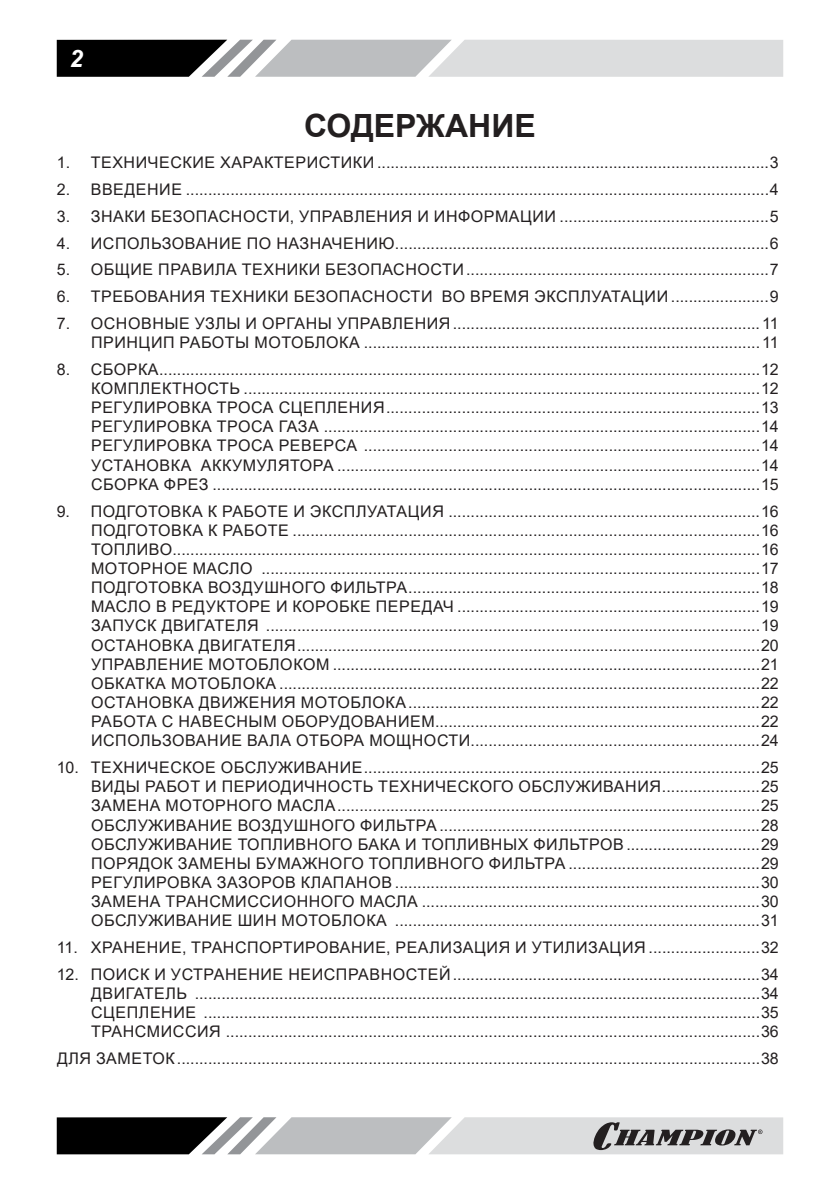
<style>
.page{position:relative;width:840px;height:1191px;background:#fff}
.page>*{position:absolute;margin:0;border:0;box-sizing:border-box;transform-origin:0 0}
.t1{font:700 32px "Arial";color:#231f20}
.t2{font:italic 700 24px "Arial";color:#fff}
.t3{font:16px/19.2px "Arial";letter-spacing:.035em;color:#231f20;text-align:justify}
</style>
<div class="page">
<svg style="left:57px;top:40px;width:725px;height:37px;background:#a7a8a9"></svg>
<svg style="left:57px;top:1117px;width:725px;height:37px;background:#9c9c9d"></svg>
<h2 class="t2" style="left:70px;top:44px;width:15px">2</h2>
<h1 class="t1" style="left:304px;top:103px;width:233px">СОДЕРЖАНИЕ</h1>
<p class="t3" style="left:57px;top:153px;width:723px">1. ТЕХНИЧЕСКИЕ ХАРАКТЕРИСТИКИ ........................................................................................3</p>
<p class="t3" style="left:57px;top:180px;width:723px">2. ВВЕДЕНИЕ ...................................................................................................................................4</p>
<p class="t3" style="left:57px;top:206px;width:723px">3. ЗНАКИ БЕЗОПАСНОСТИ, УПРАВЛЕНИЯ И ИНФОРМАЦИИ ...............................................5</p>
<p class="t3" style="left:57px;top:233px;width:723px">4. ИСПОЛЬЗОВАНИЕ ПО НАЗНАЧЕНИЮ....................................................................................6</p>
<p class="t3" style="left:57px;top:260px;width:723px">5. ОБЩИЕ ПРАВИЛА ТЕХНИКИ БЕЗОПАСНОСТИ ....................................................................7</p>
<p class="t3" style="left:57px;top:287px;width:723px">6. ТРЕБОВАНИЯ ТЕХНИКИ БЕЗОПАСНОСТИ ВО ВРЕМЯ ЭКСПЛУАТАЦИИ ......................9</p>
<p class="t3" style="left:57px;top:314px;width:723px;text-align:right">7. ОСНОВНЫЕ УЗЛЫ И ОРГАНЫ УПРАВЛЕНИЯ .....................................................................11<br>ПРИНЦИП РАБОТЫ МОТОБЛОКА .........................................................................................11</p>
<p class="t3" style="left:91px;top:359px;width:689px;text-indent:-34px">8. СБОРКА .......................................................................................................................................12<br>КОМПЛЕКТНОСТЬ ....................................................................................................................12<br>РЕГУЛИРОВКА ТРОСА СЦЕПЛЕНИЯ ....................................................................................13<br>РЕГУЛИРОВКА ТРОСА ГАЗА ..................................................................................................14<br>РЕГУЛИРОВКА ТРОСА РЕВЕРСА .........................................................................................14<br>УСТАНОВКА АККУМУЛЯТОРА ...............................................................................................14<br>СБОРКА ФРЕЗ ...........................................................................................................................15</p>
<p class="t3" style="left:91px;top:501px;width:689px;text-indent:-34px">9. ПОДГОТОВКА К РАБОТЕ И ЭКСПЛУАТАЦИЯ ......................................................................16<br>ПОДГОТОВКА К РАБОТЕ .........................................................................................................16<br>ТОПЛИВО ....................................................................................................................................16<br>МОТОРНОЕ МАСЛО ................................................................................................................17<br>ПОДГОТОВКА ВОЗДУШНОГО ФИЛЬТРА ...............................................................................18<br>МАСЛО В РЕДУКТОРЕ И КОРОБКЕ ПЕРЕДАЧ ....................................................................19<br>ЗАПУСК ДВИГАТЕЛЯ ...............................................................................................................19<br>ОСТАНОВКА ДВИГАТЕЛЯ ........................................................................................................20<br>УПРАВЛЕНИЕ МОТОБЛОКОМ ................................................................................................21<br>ОБКАТКА МОТОБЛОКА ............................................................................................................22<br>ОСТАНОВКА ДВИЖЕНИЯ МОТОБЛОКА ...............................................................................22<br>РАБОТА С НАВЕСНЫМ ОБОРУДОВАНИЕМ.........................................................................22<br>ИСПОЛЬЗОВАНИЕ ВАЛА ОТБОРА МОЩНОСТИ.................................................................24</p>
<p class="t3" style="left:91px;top:757px;width:689px;text-indent:-34px">10. ТЕХНИЧЕСКОЕ ОБСЛУЖИВАНИЕ .........................................................................................25<br>ВИДЫ РАБОТ И ПЕРИОДИЧНОСТЬ ТЕХНИЧЕСКОГО ОБСЛУЖИВАНИЯ ......................25<br>ЗАМЕНА МОТОРНОГО МАСЛА ...............................................................................................25<br>ОБСЛУЖИВАНИЕ ВОЗДУШНОГО ФИЛЬТРА ........................................................................28<br>ОБСЛУЖИВАНИЕ ТОПЛИВНОГО БАКА И ТОПЛИВНЫХ ФИЛЬТРОВ ..............................29<br>ПОРЯДОК ЗАМЕНЫ БУМАЖНОГО ТОПЛИВНОГО ФИЛЬТРА ...........................................29<br>РЕГУЛИРОВКА ЗАЗОРОВ КЛАПАНОВ ..................................................................................30<br>ЗАМЕНА ТРАНСМИССИОННОГО МАСЛА ............................................................................30<br>ОБСЛУЖИВАНИЕ ШИН МОТОБЛОКА ..................................................................................31</p>
<p class="t3" style="left:57px;top:937px;width:723px">11. ХРАНЕНИЕ, ТРАНСПОРТИРОВАНИЕ, РЕАЛИЗАЦИЯ И УТИЛИЗАЦИЯ .........................32</p>
<p class="t3" style="left:91px;top:964px;width:689px;text-indent:-34px">12. ПОИСК И УСТРАНЕНИЕ НЕИСПРАВНОСТЕЙ .....................................................................34<br>ДВИГАТЕЛЬ ...............................................................................................................................34<br>СЦЕПЛЕНИЕ .............................................................................................................................35<br>ТРАНСМИССИЯ ........................................................................................................................36</p>
<p class="t3" style="left:57px;top:1048px;width:723px">ДЛЯ ЗАМЕТОК ...................................................................................................................................38</p>
</div>
